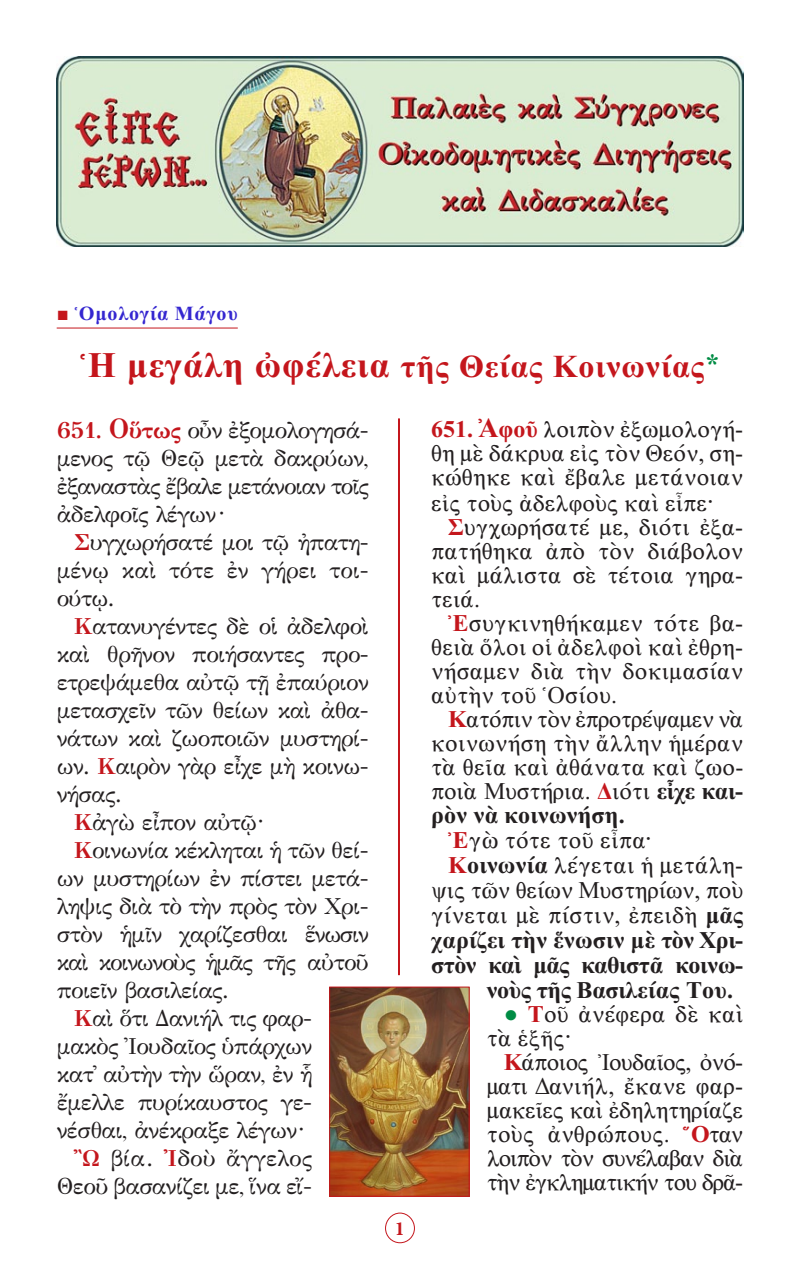
<style>
.page{position:relative;width:800px;height:1270px;background:#fff}
.page>*{position:absolute;margin:0;border:0;box-sizing:border-box;transform-origin:0 0}
.t1{font:32px "CTOS New Times Bold Test 1";letter-spacing:.03em;color:#c4161c}
.t2{font:24px/24px "CTOS New Times Roman Test 1";color:#231f20;text-align:justify}
.t3{font:24px "CTOS New Times Bold Test 1";letter-spacing:-.01em;color:#231f20}
.t4{font:24px "CTOS New Times Bold Test 1";letter-spacing:.01em;color:#231f20}
.t5{font:23px/28px "GFS Didot";letter-spacing:-.02em;color:#231f20;text-align:justify}
.t6{font:23px/28px "GFS Didot";letter-spacing:-.04em;color:#231f20}
.t7{font:23px/28px "GFS Didot";color:#231f20}
.t8{font:20px "CTOS New Times Bold Test 1";letter-spacing:.04em;color:#3426d0}
.t9{font:700 20px "Minion Pro";color:#c4161c}
.s1{font-family:"CTOS New Times Roman Test 1";color:#c4161c}
.s2{font-size:36px}
.s3{font-size:28px;color:#008c44}
.s4{font-family:"CTOS New Times Bold Test 1";color:#c4161c}
.s5{font-family:"CTOS New Times Bold Test 1";font-size:28px;color:#c4161c}
.s6{font-family:"CTOS New Times Bold Test 1"}
.s7{color:#008c44}
.s8{font-weight:700;color:#c4161c}
.s9{font-weight:700;font-size:28px;color:#c4161c}
</style>
<div class="page">
<div style="left:385px;top:1213px;width:30px;height:30px;border:1px solid #c4161c;border-radius:50%"></div>
<img style="left:57px;top:57px;width:686px;height:190px">
<hr style="left:57px;top:328px;width:181px;height:1px;background:#c4161c">
<hr style="left:398px;top:418px;width:2px;height:557px;background:#c4161c">
<img style="left:331px;top:989px;width:137px;height:206px">
<div style="left:329px;top:987px;width:141px;height:210px;border:1px solid #c4161c"></div>
<p class="t8" style="left:57px;top:302px;width:183px"><span class="s1">■</span> Ὁμολογία Μάγου</p>
<p class="t1" style="left:81px;top:349px;width:640px"><span class="s2">Ἡ μεγάλη ὠφέλεια</span> τῆς Θείας Κοινωνίας<span class="s3">*</span></p>
<p class="t2" style="left:431px;top:417px;width:314px;line-height:24.6px"><span class="s4">651.</span> <span class="s5">Ἀ</span><span class="s4">φοῦ</span> λοιπὸν ἐξωμολογή&shy;θη μὲ δάκρυα εἰς τὸν Θεόν, ση&shy;κώθηκε καὶ ἔβαλε μετάνοιαν εἰς τοὺς ἀδελφοὺς καὶ εἶπε·</p>
<p class="t2" style="left:431px;top:515px;width:314px;text-indent:17px"><span class="s4">Σ</span>υγχωρήσατέ με, διότι ἐξα&shy;πατήθηκα ἀπὸ τὸν διάβολον καὶ μάλιστα σὲ τέτοια γηρα&shy;τειά.</p>
<p class="t2" style="left:431px;top:611px;width:314px;text-indent:17px"><span class="s4">Ἐ</span>συγκινηθήκαμεν τότε βα&shy;θειὰ ὅλοι οἱ ἀδελφοὶ καὶ ἐθρη&shy;νήσαμεν διὰ τὴν δοκιμασίαν αὐτὴν τοῦ Ὁσίου.</p>
<p class="t2" style="left:431px;top:707px;width:314px;text-indent:17px"><span class="s4">Κ</span>ατόπιν τὸν ἐπροτρέψαμεν νὰ κοινωνήση τὴν ἄλλην ἡμέραν τὰ θεῖα καὶ ἀθάνατα καὶ ζωο&shy;ποιὰ Μυστήρια. <span class="s4">Δ</span>ιότι <span class="s6">εἶχε και&shy;ρὸν νὰ κοινωνήση.</span></p>
<p class="t2" style="left:448px;top:828px;width:204px"><span class="s4">Ἐ</span>γὼ τότε τοῦ εἶπα·</p>
<p class="t2" style="left:448px;top:853px;width:297px"><span class="s4">Κ</span><span class="s6">οινωνία</span> λέγεται ἡ μετάλη-</p>
<p class="t2" style="left:431px;top:878px;width:314px">ψις τῶν θείων Μυστηρίων, ποὺ</p>
<p class="t2" style="left:431px;top:903px;width:314px">γίνεται μὲ πίστιν, ἐπειδὴ <span class="s6">μᾶς</span></p>
<p class="t4" style="left:431px;top:927px;width:314px">χαρίζει τὴν ἕνωσιν μὲ τὸν Χρι-</p>
<p class="t3" style="left:431px;top:952px;width:314px">στὸν καὶ μᾶς καθιστᾶ κοινω-</p>
<p class="t3" style="left:487px;top:977px;width:248px">νοὺς τῆς Βασιλείας Του.</p>
<p class="t2" style="left:487px;top:1002px;width:258px;text-indent:17px"><span class="s7">●</span> <span class="s4">Τ</span>οῦ ἀνέφερα δὲ καὶ τὰ ἑξῆς·</p>
<p class="t2" style="left:487px;top:1050px;width:258px;text-indent:17px"><span class="s4">Κ</span>άποιος Ἰουδαῖος, ὀνό&shy;ματι Δανιήλ, ἔκανε φαρ&shy;μακεῖες καὶ ἐδηλητηρίαζε</p>
<p class="t2" style="left:487px;top:1122px;width:258px">τοὺς ἀνθρώπους. <span class="s4">Ὅ</span>ταν λοιπὸν τὸν συνέλαβαν διὰ τὴν ἐγκληματικήν του δρᾶ-</p>
<p class="t5" style="left:57px;top:415px;width:314px"><span class="s8">651.</span> <span class="s9">Ο</span><span class="s8">ὕτως</span> οὖν ἐξομολογησά&shy;μενος τῷ Θεῷ μετὰ δακρύων,</p>
<p class="t6" style="left:57px;top:471px;width:314px">ἐξαναστὰς ἔβαλε μετάνοιαν τοῖς ἀδελφοῖς λέγων·</p>
<p class="t5" style="left:74px;top:527px;width:297px"><span class="s8">Σ</span>υγχωρήσατέ μοι τῷ ἠπατη-</p>
<p class="t7" style="left:57px;top:555px;width:314px">μένῳ καὶ τότε ἐν γήρει τοι&shy;ούτῳ.</p>
<p class="t5" style="left:57px;top:611px;width:314px;text-indent:17px"><span class="s8">Κ</span>ατανυγέντες δὲ οἱ ἀδελφοὶ καὶ θρῆνον ποιήσαντες προ&shy;ετρεψάμεθα αὐτῷ τῇ ἐπαύριον</p>
<p class="t5" style="left:57px;top:695px;width:314px">μετασχεῖν τῶν θείων καὶ ἀθα&shy;νάτων καὶ ζωοποιῶν μυστηρί&shy;ων. <span class="s8">Κ</span>αιρὸν γὰρ εἶχε μὴ κοινω&shy;νήσας.</p>
<p class="t5" style="left:74px;top:807px;width:192px"><span class="s8">Κ</span>ἀγὼ εἶπον αὐτῷ·</p>
<p class="t5" style="left:74px;top:835px;width:297px"><span class="s8">Κ</span>οινωνία κέκληται ἡ τῶν θεί-</p>
<p class="t5" style="left:57px;top:863px;width:314px">ων μυστηρίων ἐν πίστει μετά-</p>
<p class="t5" style="left:57px;top:891px;width:314px">ληψις διὰ τὸ τὴν πρὸς τὸν Χρι&shy;στὸν ἡμῖν χαρίζεσθαι ἕνωσιν καὶ κοινωνοὺς ἡμᾶς τῆς αὐτοῦ ποιεῖν βασιλείας.</p>
<p class="t5" style="left:57px;top:1003px;width:257px;text-indent:17px"><span class="s8">Κ</span>αὶ ὅτι Δανιήλ τις φαρ&shy;μακὸς Ἰουδαῖος ὑπάρχων κατ᾿ αὐτὴν τὴν ὥραν, ἐν ἧ ἔμελλε πυρίκαυστος γε&shy;νέσθαι, ἀνέκραξε λέγων·</p>
<p class="t5" style="left:57px;top:1143px;width:257px;text-align:right"><span class="s8">Ὢ</span> βία. <span class="s8">Ἰ</span>δοὺ ἄγγελος<br>Θεοῦ βασανίζει με, ἵνα εἴ-</p>
<p class="t9" style="left:395px;top:1214px;width:11px">1</p>
</div>
